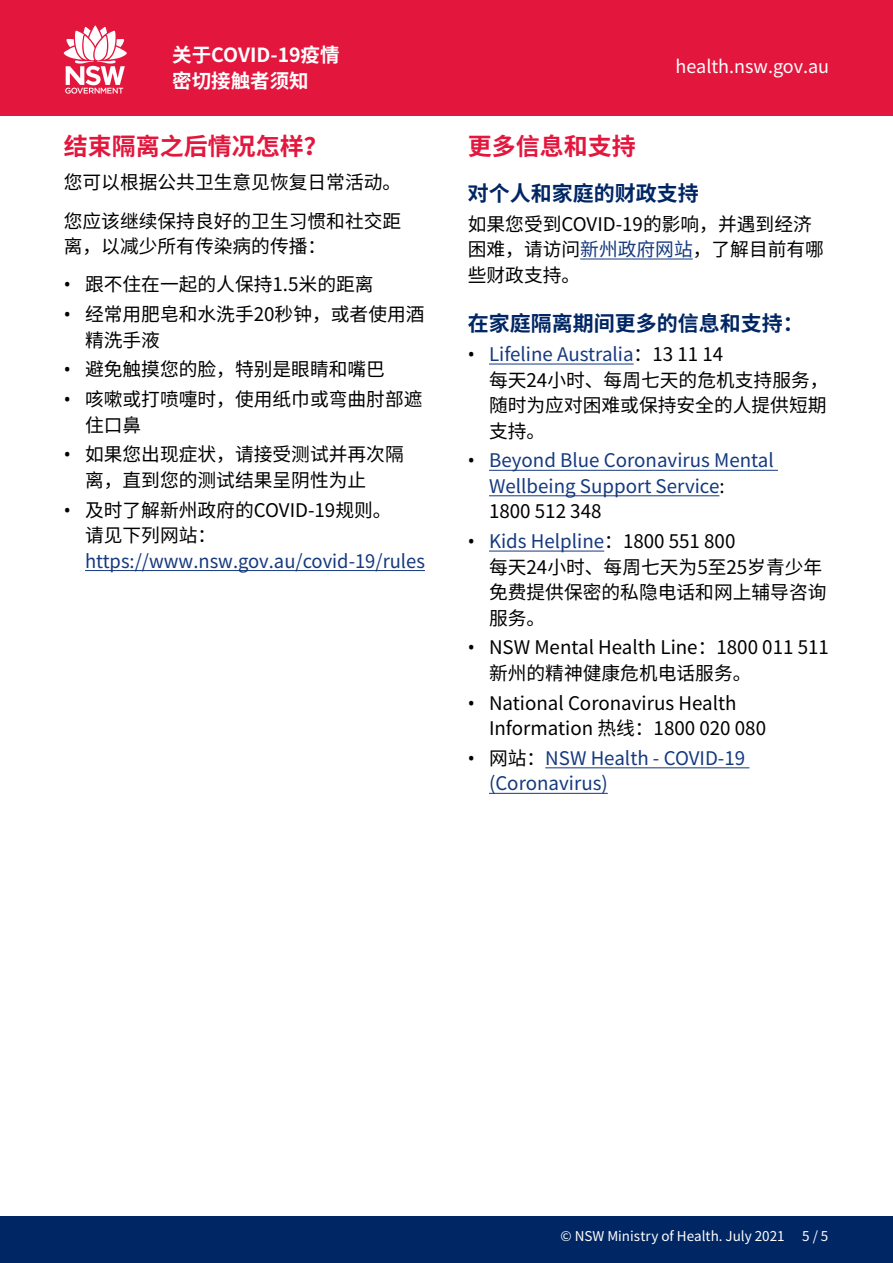
<style>
.page{position:relative;width:893px;height:1263px;background:#fff}
.page>*{position:absolute;margin:0;border:0;box-sizing:border-box;transform-origin:0 0}
._1_0_Heading_1{font:700 24px "Noto Sans CJ Ksc";color:#e3173e}
.Subhead{font:700 21px "Noto Sans CJ Ksc";color:#002664}
.t1{font:700 19.5px/26.1px "Noto Sans CJ Ksc";color:#fff}
._3_0_Body{font:18.75px/25.5px "Noto Sans CJ Ksc";color:#000}
.t2{font:18.75px/25.5px "Noto Sans CJ Ksc";color:#15397f}
.t3{font:18px "Noto Sans CJ Ksc";color:#fff}
.t4{font:13.5px "Noto Sans CJ Ksc";color:#fff}
.s1{font-family:"Noto Sans"}
.s2{font-family:"Noto Sans";color:#000}
.s3{color:#000}
.s4{color:#15397f}
</style>
<div class="page">
<div style="left:0;top:1216px;width:893px;height:47px;background:#002664"></div>
<div style="left:0;top:0;width:893px;height:116px;background:#e3173e"></div>
<svg style="left:64px;top:26px;width:63px;height:68px"></svg>
<hr style="left:85px;top:570px;width:340px;height:1px;background:#15397f">
<hr style="left:580px;top:259px;width:113px;height:1px;background:#15397f">
<hr style="left:489px;top:364px;width:145px;height:1px;background:#15397f">
<hr style="left:489px;top:470px;width:289px;height:1px;background:#15397f">
<hr style="left:489px;top:495px;width:230px;height:1px;background:#15397f">
<hr style="left:489px;top:551px;width:115px;height:1px;background:#15397f">
<hr style="left:545px;top:767px;width:204px;height:1px;background:#15397f">
<hr style="left:489px;top:793px;width:119px;height:1px;background:#15397f">
<p class="t1" style="left:172px;top:43px;width:169px">关于COVID-19疫情密切接触者须知</p>
<p class="_1_0_Heading_1" style="left:64px;top:133px;width:265px">结束隔离之后情况怎样？</p>
<p class="_3_0_Body" style="left:64px;top:170px;width:339px">您可以根据公共卫生意见恢复日常活动。</p>
<p class="_3_0_Body" style="left:64px;top:208px;width:339px">您应该继续保持良好的卫生习惯和社交距离，以减少所有传染病的传播：</p>
<p class="_3_0_Body" style="left:64px;top:272px;width:311px"><span class="s1">•</span> 跟不住在一起的人保持1.5米的距离</p>
<p class="_3_0_Body" style="left:85px;top:302px;width:341px;text-indent:-21px"><span class="s1">•</span> 经常用肥皂和水洗手20秒钟，或者使用酒精洗手液</p>
<p class="_3_0_Body" style="left:64px;top:357px;width:323px"><span class="s1">•</span> 避免触摸您的脸，特别是眼睛和嘴巴</p>
<p class="_3_0_Body" style="left:85px;top:387px;width:339px;text-indent:-21px"><span class="s1">•</span> 咳嗽或打喷嚏时，使用纸巾或弯曲肘部遮住口鼻</p>
<p class="_3_0_Body" style="left:85px;top:442px;width:320px;text-indent:-21px"><span class="s1">•</span> 如果您出现症状，请接受测试并再次隔离，直到您的测试结果呈阴性为止</p>
<p class="t2" style="left:85px;top:497px;width:341px;text-indent:-21px"><span class="s2">•</span> <span class="s3">及时了解新州政府的COVID-19规则。<br>请见下列网站：</span>https://www.nsw.gov.au/covid-19/rules</p>
<p class="t3" style="left:676px;top:56px;width:155px">health.nsw.gov.au</p>
<p class="_1_0_Heading_1" style="left:468px;top:133px;width:169px">更多信息和支持</p>
<p class="Subhead" style="left:468px;top:181px;width:232px">对个人和家庭的财政支持</p>
<p class="_3_0_Body" style="left:468px;top:211px;width:358px">如果您受到COVID-19的影响，并遇到经济困难，请访问<span class="s4">新州政府网站</span>，了解目前有哪些财政支持。</p>
<p class="Subhead" style="left:468px;top:312px;width:338px">在家庭隔离期间更多的信息和支持：</p>
<p class="_3_0_Body" style="left:489px;top:342px;width:341px;text-indent:-21px"><span class="s1">•</span> <span class="s4">Lifeline Australia</span>：13 11 14<br>每天24小时、每周七天的危机支持服务，随时为应对困难或保持安全的人提供短期支持。</p>
<p class="t2" style="left:489px;top:448px;width:286px;text-indent:-21px"><span class="s2">•</span> Beyond Blue Coronavirus Mental<br>Wellbeing Support Service<span class="s3">:<br>1800 512 348</span></p>
<p class="_3_0_Body" style="left:489px;top:529px;width:339px;text-indent:-21px"><span class="s1">•</span> <span class="s4">Kids Helpline</span>：1800 551 800<br>每天24小时、每周七天为5至25岁青少年免费提供保密的私隐电话和网上辅导咨询服务。</p>
<p class="_3_0_Body" style="left:489px;top:635px;width:341px;text-indent:-21px"><span class="s1">•</span> NSW Mental Health Line：1800 011 511新州的精神健康危机电话服务。</p>
<p class="_3_0_Body" style="left:489px;top:690px;width:279px;text-indent:-21px"><span class="s1">•</span> National Coronavirus Health<br>Information 热线：1800 020 080</p>
<p class="t2" style="left:489px;top:746px;width:258px;text-indent:-21px"><span class="s2">•</span> <span class="s3">网站：</span>NSW Health - COVID-19 (Coronavirus)</p>
<p class="t4" style="left:561px;top:1228px;width:226px">© NSW Ministry of Health. July 2021</p>
<p class="t4" style="left:802px;top:1228px;width:28px">5 / 5</p>
</div>
